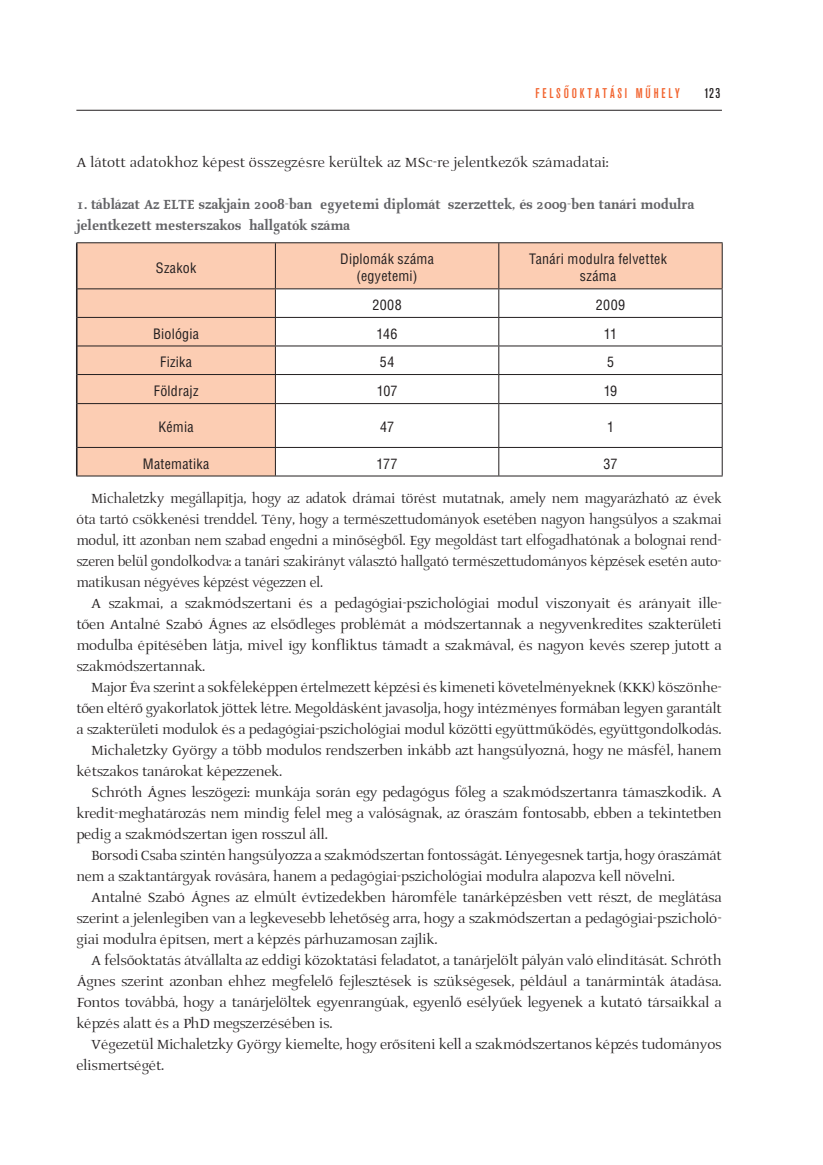
<style>
.page{position:relative;width:823px;height:1165px;background:#fff}
.page>*{position:absolute;margin:0;border:0;box-sizing:border-box;transform-origin:0 0}
.t1{font:17.5px/21px "AI Prospera IICE";letter-spacing:-.015em;color:#231f20;text-align:justify}
.t2{font:17.5px/21px "AI Prospera IICE";letter-spacing:-.015em;color:#231f20;text-align:justify;scale:.95 1}
.t3{font:700 17.5px/21px "AI Prospera IICE";color:#636366;scale:.95 1}
.t4{font:condensed 14px/17.5px "Helvetica";letter-spacing:.02em;color:#231f20;text-align:center}
.t5{font:14px "Akzidenz Grotesk BE Md Cn H";letter-spacing:.2em;color:#f2642f}
.t6{font:14px "Akzidenz Grotesk BE Md Cn H";color:#231f20}
</style>
<div class="page">
<hr style="left:76px;top:110px;width:645px;height:1px;background:#231f20">
<svg style="left:78px;top:243px;width:643px;height:232px"></svg>
<hr style="left:76px;top:242px;width:646px;height:1px;background:#231f20">
<hr style="left:721px;top:243px;width:1px;height:45px;background:#231f20">
<svg style="left:721px;top:289px;width:1px;height:114px"></svg>
<hr style="left:721px;top:404px;width:1px;height:43px;background:#231f20">
<svg style="left:721px;top:448px;width:1px;height:27px"></svg>
<hr style="left:76px;top:475px;width:646px;height:1px;background:#231f20">
<hr style="left:76px;top:243px;width:1px;height:46px;background:#231f20">
<hr style="left:77px;top:243px;width:1px;height:46px;background:#231f20">
<svg style="left:76px;top:289px;width:2px;height:114px"></svg>
<hr style="left:76px;top:403px;width:1px;height:44px;background:#231f20">
<hr style="left:77px;top:403px;width:1px;height:44px;background:#231f20">
<svg style="left:76px;top:447px;width:2px;height:28px"></svg>
<hr style="left:275px;top:243px;width:1px;height:45px;background:#231f20">
<hr style="left:498px;top:243px;width:1px;height:45px;background:#231f20">
<hr style="left:77px;top:288px;width:421px;height:1px;background:#231f20">
<hr style="left:498px;top:288px;width:224px;height:1px;background:#231f20">
<hr style="left:77px;top:317px;width:421px;height:1px;background:#231f20">
<hr style="left:498px;top:317px;width:224px;height:1px;background:#231f20">
<hr style="left:77px;top:345px;width:421px;height:1px;background:#231f20">
<hr style="left:498px;top:345px;width:224px;height:1px;background:#231f20">
<hr style="left:77px;top:374px;width:421px;height:1px;background:#231f20">
<svg style="left:275px;top:289px;width:1px;height:114px"></svg>
<hr style="left:498px;top:374px;width:224px;height:1px;background:#231f20">
<svg style="left:498px;top:289px;width:1px;height:114px"></svg>
<hr style="left:77px;top:403px;width:421px;height:1px;background:#231f20">
<hr style="left:275px;top:404px;width:1px;height:43px;background:#231f20">
<hr style="left:498px;top:403px;width:224px;height:1px;background:#231f20">
<hr style="left:498px;top:404px;width:1px;height:43px;background:#231f20">
<hr style="left:77px;top:447px;width:421px;height:1px;background:#231f20">
<svg style="left:275px;top:448px;width:1px;height:27px"></svg>
<hr style="left:498px;top:447px;width:224px;height:1px;background:#231f20">
<svg style="left:498px;top:448px;width:1px;height:27px"></svg>
<p class="t5" style="left:535px;top:88px;width:146px">FELSÔOKTATÁSI MÛHELY</p>
<p class="t6" style="left:704px;top:88px;width:18px">123</p>
<p class="t1" style="left:76px;top:153px;width:533px">A látott adatokhoz képest összegzésre kerültek az MSc-re jelentkezők számadatai:</p>
<p class="t3" style="left:76px;top:195px;width:652px">1. táblázat Az ELTE szakjain 2008-ban egyetemi diplomát szerzettek, és 2009-ben tanári modulra jelentkezett mesterszakos hallgatók száma</p>
<p class="t4" style="left:156px;top:260px;width:42px">Szakok</p>
<p class="t4" style="left:340px;top:251px;width:95px">Diplomák száma (egyetemi)</p>
<p class="t4" style="left:529px;top:251px;width:139px">Tanári modulra felvettek száma</p>
<p class="t4" style="left:372px;top:297px;width:31px">2008</p>
<p class="t4" style="left:595px;top:297px;width:31px">2009</p>
<p class="t4" style="left:153px;top:326px;width:48px">Biológia</p>
<p class="t4" style="left:376px;top:326px;width:23px">146</p>
<p class="t4" style="left:603px;top:326px;width:15px">11</p>
<p class="t4" style="left:160px;top:354px;width:33px">Fizika</p>
<p class="t4" style="left:380px;top:354px;width:16px">54</p>
<p class="t4" style="left:607px;top:354px;width:8px">5</p>
<p class="t4" style="left:154px;top:383px;width:46px">Földrajz</p>
<p class="t4" style="left:376px;top:383px;width:22px">107</p>
<p class="t4" style="left:603px;top:383px;width:15px">19</p>
<p class="t4" style="left:158px;top:419px;width:37px">Kémia</p>
<p class="t4" style="left:380px;top:419px;width:15px">47</p>
<p class="t4" style="left:607px;top:419px;width:8px">1</p>
<p class="t4" style="left:143px;top:456px;width:68px">Matematika</p>
<p class="t4" style="left:376px;top:456px;width:22px">177</p>
<p class="t4" style="left:603px;top:456px;width:16px">37</p>
<p class="t2" style="left:76px;top:489px;width:680px;text-indent:15px">Michaletzky megállapítja, hogy az adatok drámai törést mutatnak, amely nem magyarázható az évek óta tartó csökkenési trenddel. Tény, hogy a természettudományok esetében nagyon hangsúlyos a szakmai modul, itt azonban nem szabad engedni a minőségből. Egy megoldást tart elfogadhatónak a bolognai rend&shy;szeren belül gondolkodva: a tanári szakirányt választó hallgató természettudományos képzések esetén auto&shy;matikusan négyéves képzést végezzen el.</p>
<p class="t1" style="left:76px;top:594px;width:646px;text-indent:15px">A szakmai, a szakmódszertani és a pedagógiai-pszichológiai modul viszonyait és arányait ille&shy;tően Antalné Szabó Ágnes az elsődleges problémát a módszertannak a negyvenkredites szakterületi modulba építésében látja, mivel így konfliktus támadt a szakmával, és nagyon kevés szerep jutott a szakmódszertannak.</p>
<p class="t1" style="left:91px;top:678px;width:632px">Major Éva szerint a sokféleképpen értelmezett képzési és kimeneti követelményeknek (KKK) köszönhe-</p>
<p class="t1" style="left:76px;top:699px;width:646px">tően eltérő gyakorlatok jöttek létre. Megoldásként javasolja, hogy intézményes formában legyen garantált</p>
<p class="t1" style="left:76px;top:720px;width:646px">a szakterületi modulok és a pedagógiai-pszichológiai modul közötti együttműködés, együttgondolkodás.</p>
<p class="t1" style="left:91px;top:741px;width:632px">Michaletzky György a több modulos rendszerben inkább azt hangsúlyozná, hogy ne másfél, hanem</p>
<p class="t1" style="left:76px;top:762px;width:207px">kétszakos tanárokat képezzenek.</p>
<p class="t1" style="left:91px;top:783px;width:632px">Schróth Ágnes leszögezi: munkája során egy pedagógus főleg a szakmódszertanra támaszkodik. A</p>
<p class="t1" style="left:76px;top:804px;width:646px">kredit-meghatározás nem mindig felel meg a valóságnak, az óraszám fontosabb, ebben a tekintetben</p>
<p class="t1" style="left:76px;top:825px;width:253px">pedig a szakmódszertan igen rosszul áll.</p>
<p class="t1" style="left:91px;top:846px;width:632px">Borsodi Csaba szintén hangsúlyozza a szakmódszertan fontosságát. Lényegesnek tartja, hogy óraszámát</p>
<p class="t1" style="left:76px;top:867px;width:600px">nem a szaktantárgyak rovására, hanem a pedagógiai-pszichológiai modulra alapozva kell növelni.</p>
<p class="t1" style="left:91px;top:888px;width:632px">Antalné Szabó Ágnes az elmúlt évtizedekben háromféle tanárképzésben vett részt, de meglátása</p>
<p class="t1" style="left:76px;top:909px;width:646px">szerint a jelenlegiben van a legkevesebb lehetőség arra, hogy a szakmódszertan a pedagógiai-pszicholó-</p>
<p class="t1" style="left:76px;top:930px;width:363px">giai modulra építsen, mert a képzés párhuzamosan zajlik.</p>
<p class="t1" style="left:91px;top:951px;width:632px">A felsőoktatás átvállalta az eddigi közoktatási feladatot, a tanárjelölt pályán való elindítását. Schróth</p>
<p class="t1" style="left:76px;top:972px;width:646px">Ágnes szerint azonban ehhez megfelelő fejlesztések is szükségesek, például a tanárminták átadása.</p>
<p class="t1" style="left:76px;top:993px;width:646px">Fontos továbbá, hogy a tanárjelöltek egyenrangúak, egyenlő esélyűek legyenek a kutató társaikkal a</p>
<p class="t1" style="left:76px;top:1014px;width:258px">képzés alatt és a PhD megszerzésében is.</p>
<p class="t1" style="left:91px;top:1035px;width:632px">Végezetül Michaletzky György kiemelte, hogy erősíteni kell a szakmódszertanos képzés tudományos</p>
<p class="t1" style="left:76px;top:1056px;width:90px">elismertségét.</p>
</div>
